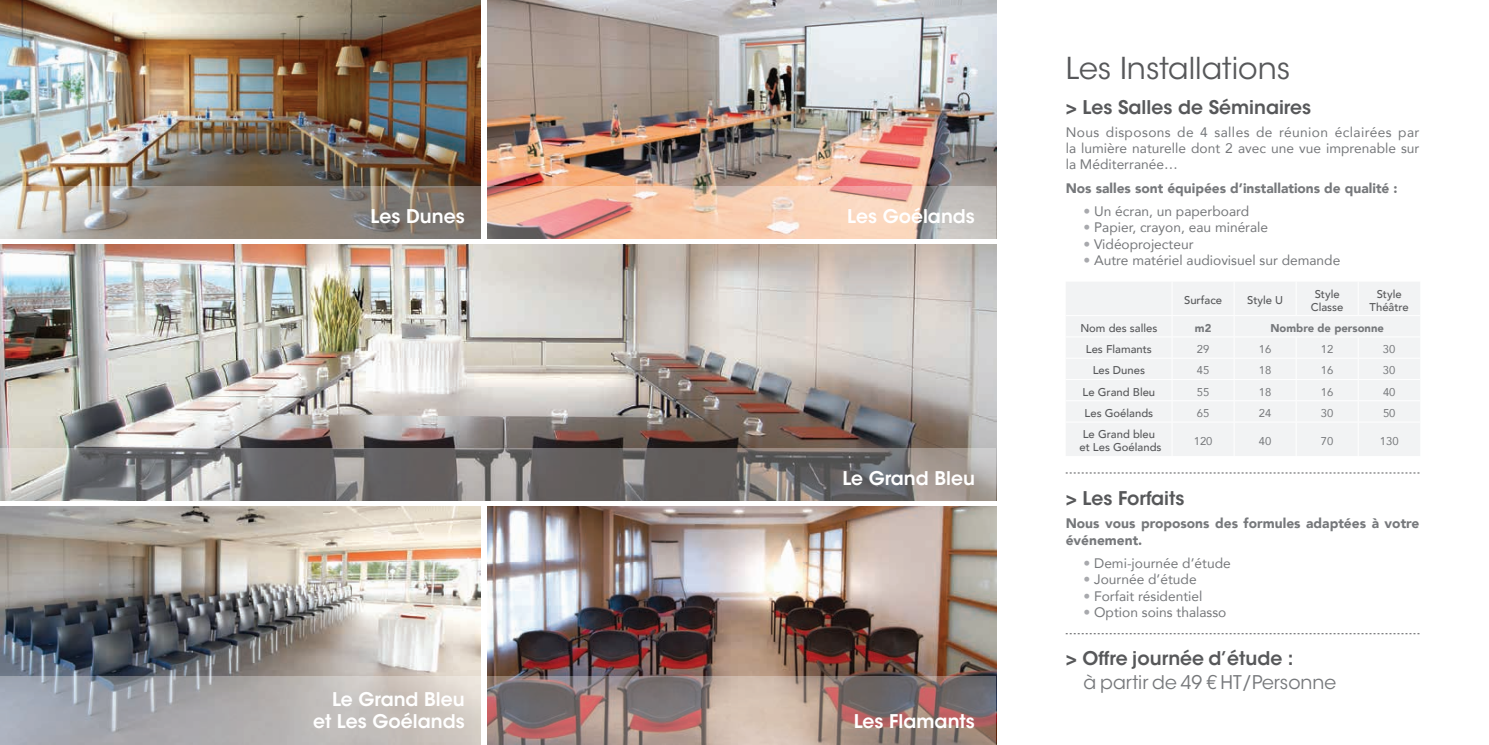
<style>
.page{position:relative;width:1489px;height:745px;background:#fff}
.page>*{position:absolute;margin:0;border:0;box-sizing:border-box;transform-origin:0 0}
.t1{font:30px "ITC Avant Garde Std";color:#57585a}
.t2{font:600 18.75px/22.5px "ITC Avant Garde Std";color:#fff;text-align:right}
.t3{font:600 18.75px "ITC Avant Garde Std";color:#57585a}
.t4{font:18.75px "ITC Avant Garde Std";color:#76787b}
.t5{font:13.75px/16.2px "Avenir";color:#76787b;text-align:justify}
.t6{font:900 13.75px/16.2px "Avenir";color:#76787b}
.t7{font:500 11.25px/13.5px "Avenir";color:#57585a;text-align:center}
.t8{font:11.25px "Avenir";color:#76787b}
.t9{font:900 11.25px "Avenir";color:#76787b}
.s1{color:#a8a9ad}
</style>
<div class="page">
<img style="left:0;top:244px;width:996px;height:204px">
<img style="left:0;top:0;width:480px;height:186px">
<img style="left:0;top:506px;width:480px;height:170px">
<img style="left:487px;top:0;width:509px;height:186px">
<img style="left:487px;top:506px;width:509px;height:170px">
<svg style="left:0;top:448px;width:996px;height:52px;background:#7f7d7c"></svg>
<svg style="left:0;top:186px;width:996px;height:52px;background:#c2a99a"></svg>
<svg style="left:0;top:676px;width:996px;height:68px;background:#a89b99"></svg>
<div style="left:1066px;top:282px;width:353px;height:174px;background:#f2f3f4"></div>
<hr style="left:1171px;top:281px;width:1px;height:34px;background:#fff">
<hr style="left:1233px;top:281px;width:1px;height:34px;background:#fff">
<hr style="left:1295px;top:281px;width:1px;height:34px;background:#fff">
<hr style="left:1357px;top:281px;width:1px;height:34px;background:#fff">
<hr style="left:1065px;top:315px;width:106px;height:1px;background:#fff">
<hr style="left:1171px;top:315px;width:62px;height:1px;background:#fff">
<hr style="left:1233px;top:315px;width:62px;height:1px;background:#fff">
<hr style="left:1295px;top:315px;width:62px;height:1px;background:#fff">
<hr style="left:1357px;top:315px;width:62px;height:1px;background:#fff">
<hr style="left:1065px;top:336px;width:106px;height:1px;background:#fff">
<hr style="left:1171px;top:336px;width:62px;height:1px;background:#fff">
<hr style="left:1233px;top:336px;width:62px;height:1px;background:#fff">
<hr style="left:1295px;top:336px;width:62px;height:1px;background:#fff">
<hr style="left:1357px;top:336px;width:62px;height:1px;background:#fff">
<hr style="left:1065px;top:357px;width:106px;height:1px;background:#fff">
<hr style="left:1171px;top:357px;width:62px;height:1px;background:#fff">
<hr style="left:1233px;top:357px;width:62px;height:1px;background:#fff">
<hr style="left:1295px;top:357px;width:62px;height:1px;background:#fff">
<hr style="left:1357px;top:357px;width:62px;height:1px;background:#fff">
<hr style="left:1065px;top:379px;width:106px;height:1px;background:#fff">
<hr style="left:1171px;top:379px;width:62px;height:1px;background:#fff">
<hr style="left:1233px;top:379px;width:62px;height:1px;background:#fff">
<hr style="left:1295px;top:379px;width:62px;height:1px;background:#fff">
<hr style="left:1357px;top:379px;width:62px;height:1px;background:#fff">
<hr style="left:1065px;top:400px;width:106px;height:1px;background:#fff">
<hr style="left:1171px;top:400px;width:62px;height:1px;background:#fff">
<svg style="left:1171px;top:316px;width:1px;height:105px"></svg>
<hr style="left:1233px;top:400px;width:62px;height:1px;background:#fff">
<svg style="left:1233px;top:316px;width:1px;height:105px"></svg>
<hr style="left:1295px;top:400px;width:62px;height:1px;background:#fff">
<svg style="left:1295px;top:337px;width:1px;height:84px"></svg>
<hr style="left:1357px;top:400px;width:62px;height:1px;background:#fff">
<svg style="left:1357px;top:337px;width:1px;height:84px"></svg>
<hr style="left:1065px;top:421px;width:106px;height:1px;background:#fff">
<hr style="left:1171px;top:421px;width:62px;height:1px;background:#fff">
<hr style="left:1171px;top:422px;width:1px;height:34px;background:#fff">
<hr style="left:1233px;top:421px;width:62px;height:1px;background:#fff">
<hr style="left:1233px;top:422px;width:1px;height:34px;background:#fff">
<hr style="left:1295px;top:421px;width:62px;height:1px;background:#fff">
<hr style="left:1295px;top:422px;width:1px;height:34px;background:#fff">
<hr style="left:1357px;top:421px;width:62px;height:1px;background:#fff">
<hr style="left:1357px;top:422px;width:1px;height:34px;background:#fff">
<svg style="left:1065px;top:472px;width:354px;height:1px"></svg>
<svg style="left:1065px;top:633px;width:354px;height:1px"></svg>
<h2 class="t2" style="left:370px;top:205px;width:96px">Les Dunes</h2>
<h2 class="t2" style="left:847px;top:205px;width:129px">Les Goélands</h2>
<h2 class="t2" style="left:313px;top:687px;width:153px">Le Grand Bleu et Les Goélands</h2>
<h2 class="t2" style="left:842px;top:466px;width:134px">Le Grand Bleu</h2>
<h2 class="t2" style="left:853px;top:709px;width:123px">Les Flamants</h2>
<h1 class="t1" style="left:1065px;top:50px;width:226px">Les Installations</h1>
<h2 class="t3" style="left:1065px;top:95px;width:247px">&gt; Les Salles de Séminaires</h2>
<p class="t5" style="left:1065px;top:123px;width:355px">Nous disposons de 4 salles de réunion éclairées par la lumière naturelle dont 2 avec une vue imprenable sur la Méditerranée…</p>
<p class="t6" style="left:1065px;top:179px;width:333px">Nos salles sont équipées d’installations de qualité :</p>
<p class="t5" style="left:1083px;top:203px;width:167px"><span class="s1">•</span> Un écran, un paperboard</p>
<p class="t5" style="left:1083px;top:219px;width:186px"><span class="s1">•</span> Papier, crayon, eau minérale</p>
<p class="t5" style="left:1083px;top:235px;width:112px"><span class="s1">•</span> Vidéoprojecteur</p>
<p class="t5" style="left:1083px;top:251px;width:258px"><span class="s1">•</span> Autre matériel audiovisuel sur demande</p>
<p class="t7" style="left:1183px;top:293px;width:39px">Surface</p>
<p class="t7" style="left:1246px;top:293px;width:38px">Style U</p>
<p class="t7" style="left:1310px;top:286px;width:34px">Style<br>Classe</p>
<p class="t7" style="left:1369px;top:286px;width:41px">Style<br>Théâtre</p>
<p class="t7" style="left:1080px;top:320px;width:79px">Nom des salles</p>
<p class="t9" style="left:1194px;top:318px;width:18px">m2</p>
<p class="t9" style="left:1270px;top:318px;width:115px">Nombre de personne</p>
<p class="t7" style="left:1085px;top:341px;width:68px">Les Flamants</p>
<p class="t8" style="left:1196px;top:340px;width:14px">29</p>
<p class="t8" style="left:1258px;top:340px;width:14px">16</p>
<p class="t8" style="left:1320px;top:340px;width:14px">12</p>
<p class="t8" style="left:1382px;top:340px;width:14px">30</p>
<p class="t7" style="left:1092px;top:363px;width:54px">Les Dunes</p>
<p class="t8" style="left:1196px;top:361px;width:14px">45</p>
<p class="t8" style="left:1258px;top:361px;width:14px">18</p>
<p class="t8" style="left:1320px;top:361px;width:14px">16</p>
<p class="t8" style="left:1382px;top:361px;width:14px">30</p>
<p class="t7" style="left:1082px;top:384px;width:74px">Le Grand Bleu</p>
<p class="t8" style="left:1196px;top:382px;width:14px">55</p>
<p class="t8" style="left:1258px;top:382px;width:14px">18</p>
<p class="t8" style="left:1320px;top:382px;width:14px">16</p>
<p class="t8" style="left:1382px;top:382px;width:14px">40</p>
<p class="t7" style="left:1084px;top:405px;width:70px">Les Goélands</p>
<p class="t8" style="left:1196px;top:404px;width:14px">65</p>
<p class="t8" style="left:1258px;top:404px;width:14px">24</p>
<p class="t8" style="left:1320px;top:404px;width:14px">30</p>
<p class="t8" style="left:1382px;top:404px;width:14px">50</p>
<p class="t7" style="left:1079px;top:426px;width:84px;text-align:left">Le Grand bleu et Les Goélands</p>
<p class="t8" style="left:1193px;top:431px;width:20px">120</p>
<p class="t8" style="left:1258px;top:431px;width:14px">40</p>
<p class="t8" style="left:1320px;top:431px;width:14px">70</p>
<p class="t8" style="left:1379px;top:431px;width:20px">130</p>
<h2 class="t3" style="left:1065px;top:486px;width:120px">&gt; Les Forfaits</h2>
<p class="t6" style="left:1065px;top:514px;width:355px">Nous vous proposons des formules adaptées à votre événement.</p>
<p class="t5" style="left:1083px;top:554px;width:149px"><span class="s1">•</span> Demi-journée d’étude</p>
<p class="t5" style="left:1083px;top:570px;width:115px"><span class="s1">•</span> Journée d’étude</p>
<p class="t5" style="left:1083px;top:587px;width:120px"><span class="s1">•</span> Forfait résidentiel</p>
<p class="t5" style="left:1083px;top:603px;width:144px"><span class="s1">•</span> Option soins thalasso</p>
<h2 class="t3" style="left:1065px;top:646px;width:229px">&gt; Offre journée d’étude :</h2>
<h2 class="t4" style="left:1083px;top:670px;width:254px">à partir de 49 € HT/Personne</h2>
</div>
